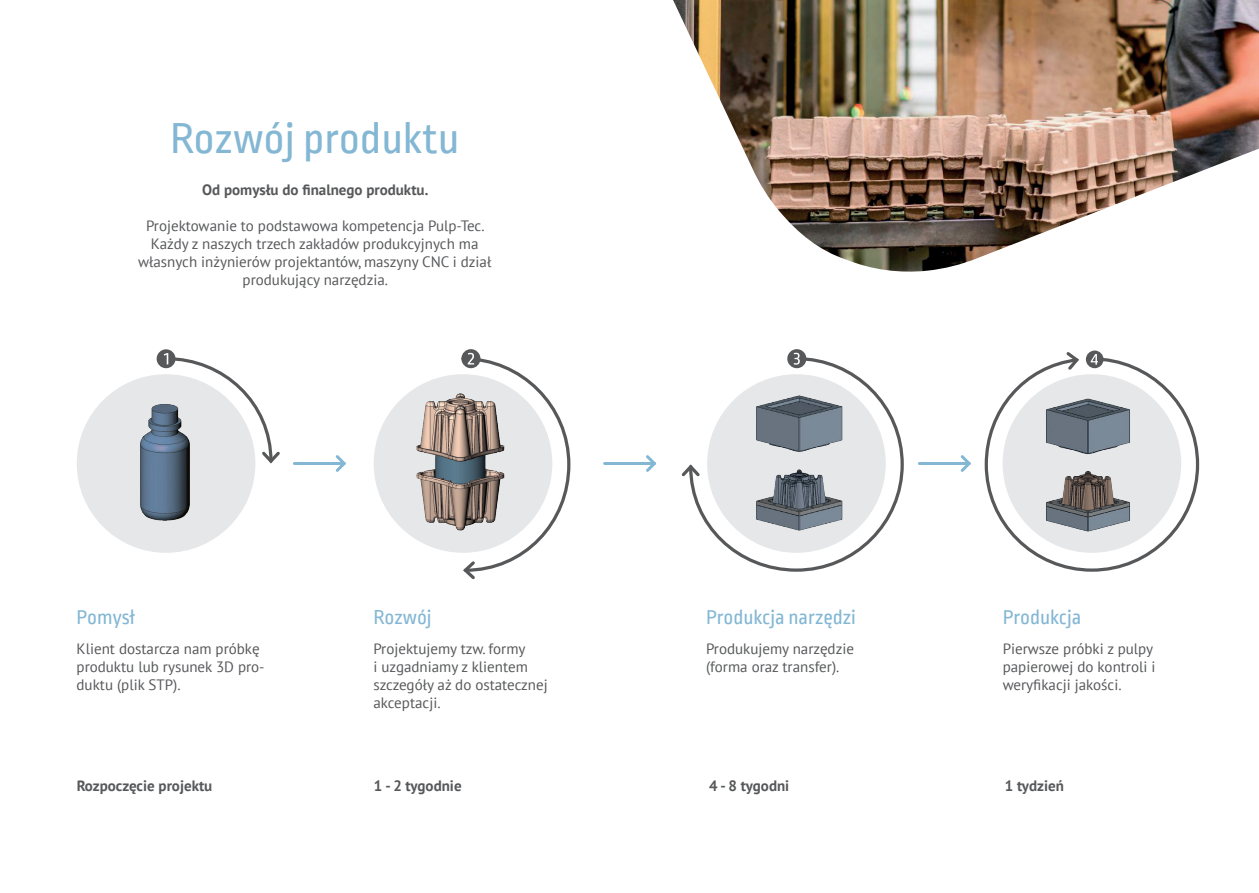
<style>
.page{position:relative;width:1259px;height:893px;background:#fff}
.page>*{position:absolute;margin:0;border:0;box-sizing:border-box;transform-origin:0 0}
.t1{font:45px "Ropa Sans";color:#83b7d4}
.t2{font:21px "Ropa Sans";color:#83b7d4}
.t3{font:15px/18px "PT Sans";color:#57585a}
.t4{font:700 15px "PT Sans";color:#57585a}
</style>
<div class="page">
<div style="left:157px;top:349px;width:18px;height:19px;background:#57585a;border-radius:50%"></div>
<svg style="left:163px;top:353px;width:117px;height:111px"></svg>
<div style="left:77px;top:374px;width:178px;height:179px;background:#e6e7e9;border-radius:50%"></div>
<img style="left:96px;top:399px;width:141px;height:122px">
<hr style="left:294px;top:462px;width:50px;height:3px;background:#83b7d4">
<svg style="left:335px;top:455px;width:11px;height:17px"></svg>
<hr style="left:604px;top:462px;width:50px;height:3px;background:#83b7d4">
<svg style="left:646px;top:455px;width:10px;height:17px"></svg>
<hr style="left:919px;top:462px;width:50px;height:3px;background:#83b7d4">
<svg style="left:960px;top:455px;width:11px;height:17px"></svg>
<div style="left:374px;top:374px;width:178px;height:179px;background:#e6e7e9;border-radius:50%"></div>
<img style="left:393px;top:393px;width:67px;height:144px">
<svg style="left:461px;top:349px;width:19px;height:19px"></svg>
<svg style="left:460px;top:353px;width:111px;height:227px"></svg>
<svg style="left:689px;top:356px;width:215px;height:216px"></svg>
<svg style="left:681px;top:462px;width:21px;height:17px"></svg>
<div style="left:707px;top:374px;width:178px;height:179px;background:#e6e7e9;border-radius:50%"></div>
<img style="left:736px;top:381px;width:120px;height:159px">
<div style="left:787px;top:349px;width:19px;height:19px;background:#57585a;border-radius:50%"></div>
<svg style="left:794px;top:353px;width:6px;height:12px"></svg>
<svg style="left:984px;top:356px;width:216px;height:216px"></svg>
<svg style="left:1063px;top:352px;width:18px;height:21px"></svg>
<div style="left:1002px;top:374px;width:179px;height:179px;background:#e6e7e9;border-radius:50%"></div>
<img style="left:1020px;top:380px;width:144px;height:167px">
<div style="left:1086px;top:351px;width:17px;height:17px;background:#57585a;border-radius:50%"></div>
<svg style="left:1090px;top:354px;width:8px;height:11px"></svg>
<img style="left:673px;top:0;width:586px;height:272px">
<h1 class="t1" style="left:170px;top:114px;width:291px">Rozwój produktu</h1>
<p class="t4" style="left:202px;top:179px;width:228px">Od pomysłu do finalnego produktu.</p>
<p class="t3" style="left:138px;top:216px;width:355px;text-align:center">Projektowanie to podstawowa kompetencja Pulp-Tec.<br>Każdy z naszych trzech zakładów produkcyjnych ma własnych inżynierów projektantów, maszyny CNC i dział produkujący narzędzia.</p>
<h2 class="t2" style="left:77px;top:606px;width:60px">Pomysł</h2>
<h2 class="t2" style="left:373px;top:606px;width:60px">Rozwój</h2>
<h2 class="t2" style="left:706px;top:606px;width:151px">Produkcja narzędzi</h2>
<h2 class="t2" style="left:1002px;top:606px;width:80px">Produkcja</h2>
<p class="t3" style="left:77px;top:639px;width:190px">Klient dostarcza nam próbkę produktu lub rysunek 3D pro&shy;duktu (plik STP).</p>
<p class="t3" style="left:373px;top:639px;width:176px">Projektujemy tzw. formy<br>i uzgadniamy z klientem szczegóły aż do ostatecznej akceptacji.</p>
<p class="t3" style="left:706px;top:639px;width:149px">Produkujemy narzędzie (forma oraz transfer).</p>
<p class="t3" style="left:1002px;top:639px;width:154px">Pierwsze próbki z pulpy papierowej do kontroli i weryfikacji jakości.</p>
<p class="t4" style="left:77px;top:776px;width:137px">Rozpoczęcie projektu</p>
<p class="t4" style="left:374px;top:776px;width:89px">1 - 2 tygodnie</p>
<p class="t4" style="left:709px;top:776px;width:82px">4 - 8 tygodni</p>
<p class="t4" style="left:1004px;top:776px;width:61px">1 tydzień</p>
</div>
